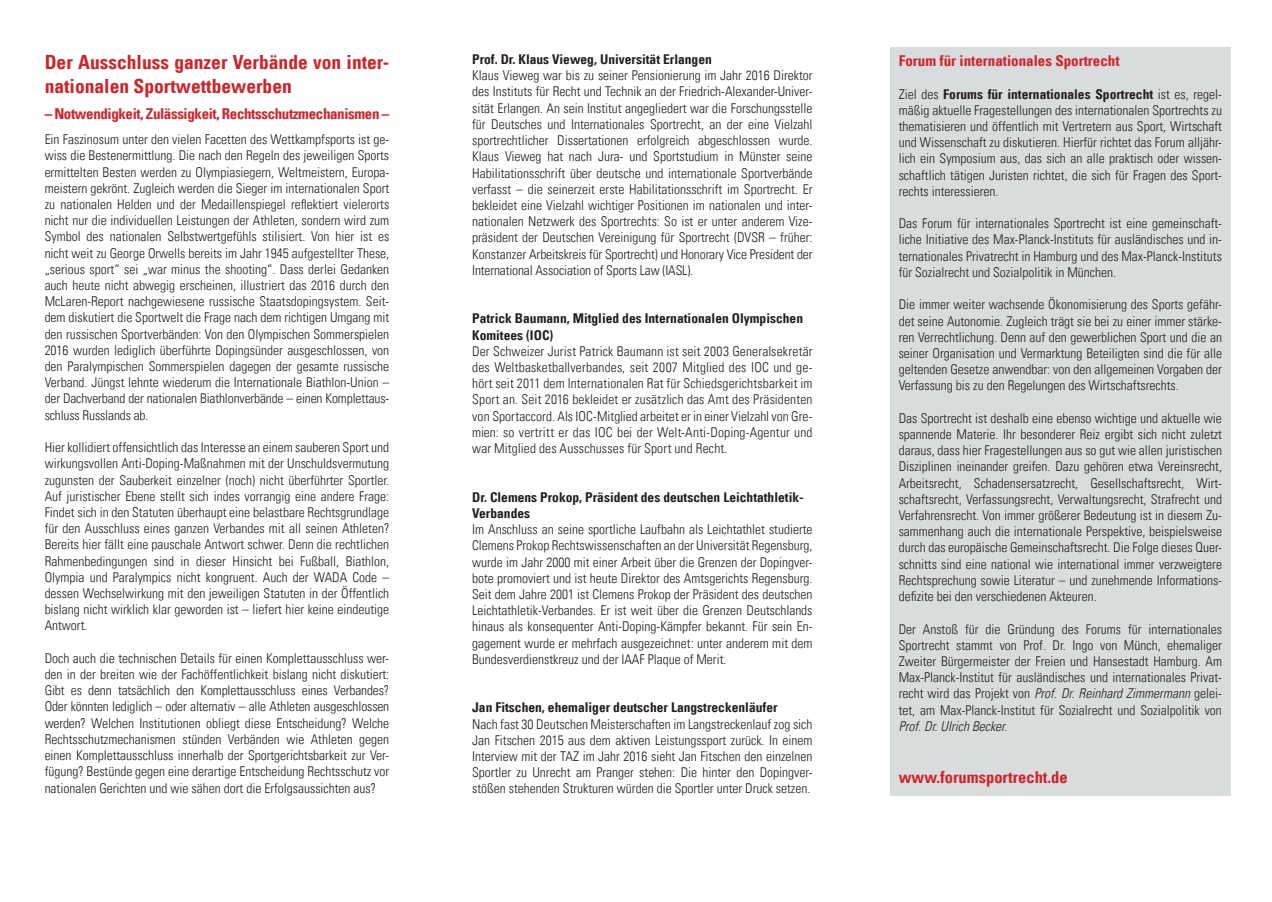
<style>
.page{position:relative;width:1272px;height:902px;background:#fff}
.page>*{position:absolute;margin:0;border:0;box-sizing:border-box;transform-origin:0 0}
.t1{font:19.5px/23.4px "Univers Com 67 Bold Cond";color:#d1232a}
.t2{font:16.5px "Univers Com 67 Bold Cond";color:#d1232a}
.t3{font:15px "Univers Com 67 Bold Cond";letter-spacing:-.025em;color:#d1232a}
.t4{font:15px "Univers Com 67 Bold Cond";color:#d1232a}
.t5{font:13.5px/16.2px "Univers Com 47 Light Cond";color:#231f20;text-align:justify}
.t6{font:13.5px "Univers Com 67 Bold Cond";color:#231f20}
.s1{font-family:"Univers Com 67 Bold Cond"}
.s2{font-family:"Univers Com 47 Light Cond Obl"}
</style>
<div class="page">
<div style="left:890px;top:47px;width:340px;height:748px;background:#d9dcdd"></div>
<p class="t1" style="left:45px;top:51px;width:346px">Der Ausschluss ganzer Verbände von inter&shy;nationalen Sportwettbewerben</p>
<p class="t3" style="left:45px;top:105px;width:346px">– Notwendigkeit, Zulässigkeit, Rechtsschutzmechanismen –</p>
<p class="t5" style="left:45px;top:131px;width:346px">Ein Faszinosum unter den vielen Facetten des Wettkampfsports ist ge&shy;wiss die Bestenermittlung. Die nach den Regeln des jeweiligen Sports ermittelten Besten werden zu Olympiasiegern, Weltmeistern, Europa&shy;meistern gekrönt. Zugleich werden die Sieger im internationalen Sport zu nationalen Helden und der Medaillenspiegel reflektiert vielerorts nicht nur die individuellen Leistungen der Athleten, sondern wird zum Symbol des nationalen Selbstwertgefühls stilisiert. Von hier ist es nicht weit zu George Orwells bereits im Jahr 1945 aufgestellter These, „serious sport“ sei „war minus the shooting“. Dass derlei Gedanken auch heute nicht abwegig erscheinen, illustriert das 2016 durch den McLaren-Report nachgewiesene russische Staatsdopingsystem. Seit&shy;dem diskutiert die Sportwelt die Frage nach dem richtigen Umgang mit den russischen Sportverbänden: Von den Olympischen Sommerspielen 2016 wurden lediglich überführte Dopingsünder ausgeschlossen, von den Paralympischen Sommerspielen dagegen der gesamte russische Verband. Jüngst lehnte wiederum die Internationale Biathlon-Union – der Dachverband der nationalen Biathlonverbände – einen Komplettaus&shy;schluss Russlands ab.</p>
<p class="t5" style="left:45px;top:439px;width:346px">Hier kollidiert offensichtlich das Interesse an einem sauberen Sport und wirkungsvollen Anti-Doping-Maßnahmen mit der Unschuldsvermutung zugunsten der Sauberkeit einzelner (noch) nicht überführter Sportler.<br>Auf juristischer Ebene stellt sich indes vorrangig eine andere Frage:<br>Findet sich in den Statuten überhaupt eine belastbare Rechtsgrundlage für den Ausschluss eines ganzen Verbandes mit all seinen Athleten?<br>Bereits hier fällt eine pauschale Antwort schwer. Denn die rechtlichen Rahmenbedingungen sind in dieser Hinsicht bei Fußball, Biathlon, Olympia und Paralympics nicht kongruent. Auch der WADA Code – dessen Wechselwirkung mit den jeweiligen Statuten in der Öffentlich bislang nicht wirklich klar geworden ist – liefert hier keine eindeutige Antwort.</p>
<p class="t5" style="left:45px;top:650px;width:346px">Doch auch die technischen Details für einen Komplettausschluss wer&shy;den in der breiten wie der Fachöffentlichkeit bislang nicht diskutiert:<br>Gibt es denn tatsächlich den Komplettausschluss eines Verbandes?<br>Oder könnten lediglich – oder alternativ – alle Athleten ausgeschlossen werden? Welchen Institutionen obliegt diese Entscheidung? Welche Rechtsschutzmechanismen stünden Verbänden wie Athleten gegen einen Komplettausschluss innerhalb der Sportgerichtsbarkeit zur Ver&shy;fügung? Bestünde gegen eine derartige Entscheidung Rechtsschutz vor nationalen Gerichten und wie sähen dort die Erfolgsaussichten aus?</p>
<p class="t6" style="left:472px;top:51px;width:241px">Prof. Dr. Klaus Vieweg, Universität Erlangen</p>
<p class="t5" style="left:472px;top:67px;width:342px">Klaus Vieweg war bis zu seiner Pensionierung im Jahr 2016 Direktor des Instituts für Recht und Technik an der Friedrich-Alexander-Univer&shy;sität Erlangen. An sein Institut angegliedert war die Forschungsstelle für Deutsches und Internationales Sportrecht, an der eine Vielzahl sportrechtlicher Dissertationen erfolgreich abgeschlossen wurde.<br>Klaus Vieweg hat nach Jura- und Sportstudium in Münster seine Habilitationsschrift über deutsche und internationale Sportverbände verfasst – die seinerzeit erste Habilitationsschrift im Sportrecht. Er bekleidet eine Vielzahl wichtiger Positionen im nationalen und inter&shy;nationalen Netzwerk des Sportrechts: So ist er unter anderem Vize&shy;präsident der Deutschen Vereinigung für Sportrecht (DVSR – früher:<br>Konstanzer Arbeitskreis für Sportrecht) und Honorary Vice President der International Association of Sports Law (IASL).</p>
<p class="t6" style="left:472px;top:310px;width:332px">Patrick Baumann, Mitglied des Internationalen Olympischen</p>
<p class="t6" style="left:472px;top:326px;width:83px">Komitees (IOC)</p>
<p class="t5" style="left:472px;top:343px;width:342px">Der Schweizer Jurist Patrick Baumann ist seit 2003 Generalsekretär des Weltbasketballverbandes, seit 2007 Mitglied des IOC und ge&shy;hört seit 2011 dem Internationalen Rat für Schiedsgerichtsbarkeit im Sport an. Seit 2016 bekleidet er zusätzlich das Amt des Präsidenten von Sportaccord. Als IOC-Mitglied arbeitet er in einer Vielzahl von Gre&shy;mien: so vertritt er das IOC bei der Welt-Anti-Doping-Agentur und war Mitglied des Ausschusses für Sport und Recht.</p>
<p class="t6" style="left:472px;top:488px;width:333px">Dr. Clemens Prokop, Präsident des deutschen Leichtathletik-</p>
<p class="t6" style="left:472px;top:505px;width:59px">Verbandes</p>
<p class="t5" style="left:472px;top:521px;width:342px">Im Anschluss an seine sportliche Laufbahn als Leichtathlet studierte Clemens Prokop Rechtswissenschaften an der Universität Regensburg, wurde im Jahr 2000 mit einer Arbeit über die Grenzen der Dopingver&shy;bote promoviert und ist heute Direktor des Amtsgerichts Regensburg.<br>Seit dem Jahre 2001 ist Clemens Prokop der Präsident des deutschen Leichtathletik-Verbandes. Er ist weit über die Grenzen Deutschlands hinaus als konsequenter Anti-Doping-Kämpfer bekannt. Für sein En&shy;gagement wurde er mehrfach ausgezeichnet: unter anderem mit dem Bundesverdienstkreuz und der IAAF Plaque of Merit.</p>
<p class="t6" style="left:472px;top:699px;width:307px">Jan Fitschen, ehemaliger deutscher Langstreckenläufer</p>
<p class="t5" style="left:472px;top:715px;width:342px">Nach fast 30 Deutschen Meisterschaften im Langstreckenlauf zog sich Jan Fitschen 2015 aus dem aktiven Leistungssport zurück. In einem Interview mit der TAZ im Jahr 2016 sieht Jan Fitschen den einzelnen Sportler zu Unrecht am Pranger stehen: Die hinter den Dopingver&shy;stößen stehenden Strukturen würden die Sportler unter Druck setzen.</p>
<p class="t4" style="left:898px;top:52px;width:222px">Forum für internationales Sportrecht</p>
<p class="t5" style="left:898px;top:86px;width:325px">Ziel des <span class="s1">Forums für internationales Sportrecht</span> ist es, regel&shy;mäßig aktuelle Fragestellungen des internationalen Sportrechts zu thematisieren und öffentlich mit Vertretern aus Sport, Wirtschaft und Wissenschaft zu diskutieren. Hierfür richtet das Forum alljähr&shy;lich ein Symposium aus, das sich an alle praktisch oder wissen&shy;schaftlich tätigen Juristen richtet, die sich für Fragen des Sport&shy;rechts interessieren.</p>
<p class="t5" style="left:898px;top:215px;width:325px">Das Forum für internationales Sportrecht ist eine gemeinschaft&shy;liche Initiative des Max-Planck-Instituts für ausländisches und in&shy;ternationales Privatrecht in Hamburg und des Max-Planck-Instituts für Sozialrecht und Sozialpolitik in München.</p>
<p class="t5" style="left:898px;top:296px;width:325px">Die immer weiter wachsende Ökonomisierung des Sports gefähr&shy;det seine Autonomie. Zugleich trägt sie bei zu einer immer stärke&shy;ren Verrechtlichung. Denn auf den gewerblichen Sport und die an seiner Organisation und Vermarktung Beteiligten sind die für alle geltenden Gesetze anwendbar: von den allgemeinen Vorgaben der Verfassung bis zu den Regelungen des Wirtschaftsrechts.</p>
<p class="t5" style="left:898px;top:410px;width:325px">Das Sportrecht ist deshalb eine ebenso wichtige und aktuelle wie spannende Materie. Ihr besonderer Reiz ergibt sich nicht zuletzt daraus, dass hier Fragestellungen aus so gut wie allen juristischen Disziplinen ineinander greifen. Dazu gehören etwa Vereinsrecht, Arbeitsrecht, Schadensersatzrecht, Gesellschaftsrecht, Wirt&shy;schaftsrecht, Verfassungsrecht, Verwaltungsrecht, Strafrecht und Verfahrensrecht. Von immer größerer Bedeutung ist in diesem Zu&shy;sammenhang auch die internationale Perspektive, beispielsweise durch das europäische Gemeinschaftsrecht. Die Folge dieses Quer&shy;schnitts sind eine national wie international immer verzweigtere Rechtsprechung sowie Literatur – und zunehmende Informations&shy;defizite bei den verschiedenen Akteuren.</p>
<p class="t5" style="left:898px;top:620px;width:325px">Der Anstoß für die Gründung des Forums für internationales Sportrecht stammt von Prof. Dr. Ingo von Münch, ehemaliger Zweiter Bürgermeister der Freien und Hansestadt Hamburg. Am Max-Planck-Institut für ausländisches und internationales Privat&shy;recht wird das Projekt von <span class="s2">Prof. Dr. Reinhard Zimmermann</span> gelei&shy;tet, am Max-Planck-Institut für Sozialrecht und Sozialpolitik von <span class="s2">Prof. Dr. Ulrich Becker.</span></p>
<p class="t2" style="left:898px;top:767px;width:170px">www.forumsportrecht.de</p>
</div>
